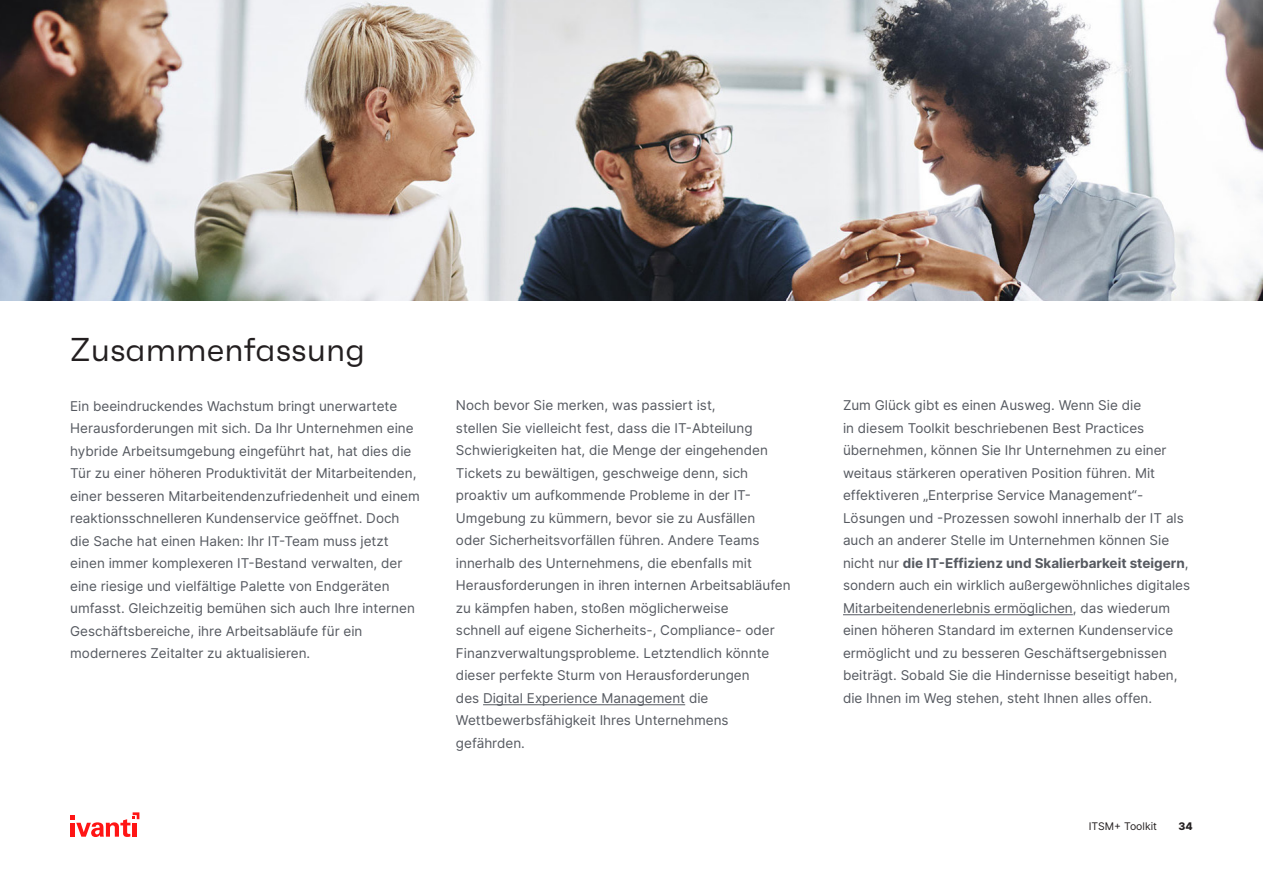
<style>
.page{position:relative;width:1263px;height:893px;background:#fff}
.page>*{position:absolute;margin:0;border:0;box-sizing:border-box;transform-origin:0 0}
.Heading_2{font:33px "Faktum";color:#231f20}
.t1{font:13.5px/22.5px "Inter";color:#555960}
.t2{font:10.5px "Inter";color:#231f20}
.t3{font:800 10.5px "Inter";color:#231f20}
.s1{font-weight:700}
</style>
<div class="page">
<svg style="left:70px;top:812px;width:69px;height:25px"></svg>
<img style="left:0;top:0;width:1263px;height:300px">
<hr style="left:483px;top:704px;width:202px;height:1px;background:#555960">
<hr style="left:843px;top:614px;width:230px;height:1px;background:#555960">
<p class="Heading_2" style="left:70px;top:330px;width:296px">Zusammenfassung</p>
<p class="t1" style="left:70px;top:394px;width:351px">Ein beeindruckendes Wachstum bringt unerwartete Herausforderungen mit sich. Da Ihr Unternehmen eine hybride Arbeitsumgebung eingeführt hat, hat dies die Tür zu einer höheren Produktivität der Mitarbeitenden, einer besseren Mitarbeitendenzufriedenheit und einem reaktionsschnelleren Kundenservice geöffnet. Doch die Sache hat einen Haken: Ihr IT-Team muss jetzt einen immer komplexeren IT-Bestand verwalten, der eine riesige und vielfältige Palette von Endgeräten umfasst. Gleichzeitig bemühen sich auch Ihre internen Geschäftsbereiche, ihre Arbeitsabläufe für ein moderneres Zeitalter zu aktualisieren.</p>
<p class="t1" style="left:456px;top:394px;width:336px">Noch bevor Sie merken, was passiert ist,<br>stellen Sie vielleicht fest, dass die IT-Abteilung Schwierigkeiten hat, die Menge der eingehenden Tickets zu bewältigen, geschweige denn, sich proaktiv um aufkommende Probleme in der IT-Umgebung zu kümmern, bevor sie zu Ausfällen<br>oder Sicherheitsvorfällen führen. Andere Teams innerhalb des Unternehmens, die ebenfalls mit Herausforderungen in ihren internen Arbeitsabläufen zu kämpfen haben, stoßen möglicherweise<br>schnell auf eigene Sicherheits-, Compliance- oder Finanzverwaltungsprobleme. Letztendlich könnte dieser perfekte Sturm von Herausforderungen<br>des Digital Experience Management die Wettbewerbsfähigkeit Ihres Unternehmens gefährden.</p>
<p class="t1" style="left:843px;top:394px;width:349px">Zum Glück gibt es einen Ausweg. Wenn Sie die<br>in diesem Toolkit beschriebenen Best Practices übernehmen, können Sie Ihr Unternehmen zu einer weitaus stärkeren operativen Position führen. Mit effektiveren „Enterprise Service Management“- Lösungen und -Prozessen sowohl innerhalb der IT als auch an anderer Stelle im Unternehmen können Sie nicht nur <span class="s1">die IT-Effizienz und Skalierbarkeit steigern</span>, sondern auch ein wirklich außergewöhnliches digitales Mitarbeitendenerlebnis ermöglichen, das wiederum einen höheren Standard im externen Kundenservice ermöglicht und zu besseren Geschäftsergebnissen beiträgt. Sobald Sie die Hindernisse beseitigt haben, die Ihnen im Weg stehen, steht Ihnen alles offen.</p>
<p class="t2" style="left:1089px;top:818px;width:70px">ITSM+ Toolkit</p>
<p class="t3" style="left:1178px;top:819px;width:16px">34</p>
</div>
